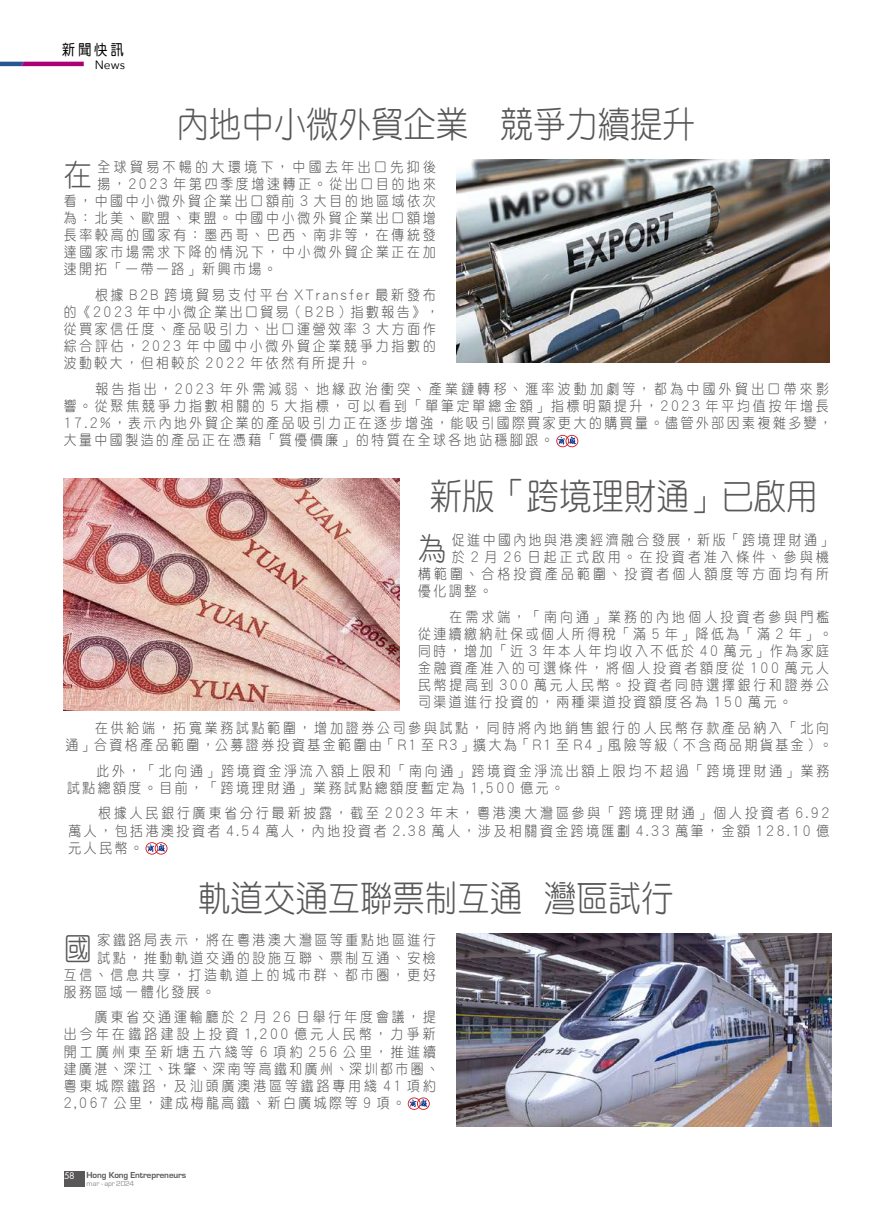
<style>
.page{position:relative;width:893px;height:1212px;background:#fff}
.page>*{position:absolute;margin:0;border:0;box-sizing:border-box;transform-origin:0 0}
.t1{font:36px "DF Yuan HK W3";color:#595757;scale:.9 1}
.t2{font:31.35px "DF Yuan HK W3";color:#595757;scale:.9 1}
.t3{font:15px "DF Yuan HK W5";color:#000;scale:.9 1}
.t4{font:14.25px/17.1px "DF Yuan HK W3";letter-spacing:.215em;color:#595757;scale:.9 1}
.t5{font:14.25px/17.1px "DF Yuan HK W3";letter-spacing:.235em;color:#595757;scale:.9 1}
.t6{font:14.25px "DF Yuan HK W3";letter-spacing:.245em;color:#595757;scale:.9 1}
.t7{font:14.25px "DF Yuan HK W3";letter-spacing:.255em;color:#595757;scale:.9 1}
.t8{font:14.25px "DF Yuan HK W3";letter-spacing:.27em;color:#595757;scale:.9 1}
.t9{font:12px "Avenir Next";color:#000}
.t10{font:700 9px "Eurostile";letter-spacing:-.01em;color:#595757}
.t11{font:9px "Futura Std";color:#fff}
.t12{font:7.5px "Eurostile";letter-spacing:-.025em;color:#898989}
</style>
<div class="page">
<img style="left:457px;top:159px;width:372px;height:204px">
<img style="left:457px;top:933px;width:374px;height:194px">
<img style="left:64px;top:478px;width:336px;height:232px">
<svg style="left:64px;top:1171px;width:21px;height:15px"></svg>
<svg style="left:0;top:62px;width:84px;height:4px"></svg>
<svg style="left:556px;top:435px;width:22px;height:12px"></svg>
<svg style="left:408px;top:1097px;width:22px;height:13px"></svg>
<svg style="left:145px;top:842px;width:22px;height:12px"></svg>
<p class="t3" style="left:62px;top:41px;width:70px">新聞快訊</p>
<p class="t9" style="left:95px;top:54px;width:32px">News</p>
<h1 class="t1" style="left:177px;top:105px;width:577px">內地中小微外貿企業 競爭力續提升</h1>
<h2 class="t2" style="left:64px;top:158px;width:33px">在</h2>
<p class="t8" style="left:98px;top:159px;width:377px">全球貿易不暢的大環境下，中國去年出口先抑後</p>
<p class="t4" style="left:98px;top:175px;width:377px">揚，2023 年第四季度增速轉正。從出口目的地來</p>
<p class="t4" style="left:64px;top:192px;width:415px">看，中國中小微外貿企業出口額前 3 大目的地區域依次</p>
<p class="t4" style="left:64px;top:209px;width:415px">為：北美、歐盟、東盟。中國中小微外貿企業出口額增</p>
<p class="t4" style="left:64px;top:226px;width:415px">長率較高的國家有：墨西哥、巴西、南非等，在傳統發</p>
<p class="t4" style="left:64px;top:243px;width:415px">達國家市場需求下降的情況下，中小微外貿企業正在加</p>
<p class="t4" style="left:64px;top:260px;width:238px">速開拓「一帶一路」新興市場。</p>
<p class="t4" style="left:64px;top:286px;width:418px">　　根據 B2B 跨境貿易支付平台 XTransfer 最新發布的《2023 年中小微企業出口貿易（B2B）指數報告》，從買家信任度、產品吸引力、出口運營效率 3 大方面作綜合評估，2023 年中國中小微外貿企業競爭力指數的波動較大，但相較於 2022 年依然有所提升。</p>
<p class="t4" style="left:64px;top:380px;width:855px">　　報告指出，2023 年外需減弱、地緣政治衝突、產業鏈轉移、滙率波動加劇等，都為中國外貿出口帶來影響。從聚焦競爭力指數相關的 5 大指標，可以看到「單筆定單總金額」指標明顯提升，2023 年平均值按年增長17.2%，表示內地外貿企業的產品吸引力正在逐步增強，能吸引國際買家更大的購買量。儘管外部因素複雜多變，大量中國製造的產品正在憑藉「質優價廉」的特質在全球各地站穩腳跟。</p>
<h1 class="t1" style="left:430px;top:477px;width:433px">新版「跨境理財通」已啟用</h1>
<h2 class="t2" style="left:418px;top:531px;width:33px">為</h2>
<p class="t4" style="left:452px;top:531px;width:424px">促進中國內地與港澳經濟融合發展，新版「跨境理財通」</p>
<p class="t7" style="left:452px;top:549px;width:420px">於 2 月 26 日起正式啟用。在投資者准入條件、參與機</p>
<p class="t6" style="left:418px;top:566px;width:458px">構範圍、合格投資產品範圍、投資者個人額度等方面均有所</p>
<p class="t4" style="left:418px;top:582px;width:84px">優化調整。</p>
<p class="t4" style="left:418px;top:608px;width:462px">　　在需求端，「南向通」業務的內地個人投資者參與門檻從連續繳納社保或個人所得稅「滿 5 年」降低為「滿 2 年」。同時，增加「近 3 年本人年均收入不低於 40 萬元」作為家庭金融資產准入的可選條件，將個人投資者額度從 100 萬元人民幣提高到 300 萬元人民幣。投資者同時選擇銀行和證券公司渠道進行投資的，兩種渠道投資額度各為 150 萬元。</p>
<p class="t4" style="left:64px;top:719px;width:855px">　　在供給端，拓寬業務試點範圍，增加證券公司參與試點，同時將內地銷售銀行的人民幣存款產品納入「北向通」合資格產品範圍，公募證券投資基金範圍由「R1 至 R3」擴大為「R1 至 R4」風險等級（不含商品期貨基金）。</p>
<p class="t4" style="left:66px;top:762px;width:850px">　　此外，「北向通」跨境資金淨流入額上限和「南向通」跨境資金淨流出額上限均不超過「跨境理財通」業務試點總額度。目前，「跨境理財通」業務試點總額度暫定為 1,500 億元。</p>
<p class="t4" style="left:67px;top:804px;width:848px;text-align:justify">　　根據人民銀行廣東省分行最新披露，截至 2023 年末，粵港澳大灣區參與「跨境理財通」個人投資者 6.92萬人，包括港澳投資者 4.54 萬人，內地投資者 2.38 萬人，涉及相關資金跨境匯劃 4.33 萬筆，金額 128.10 億元人民幣。</p>
<h1 class="t1" style="left:198px;top:878px;width:529px">軌道交通互聯票制互通 灣區試行</h1>
<h2 class="t2" style="left:64px;top:932px;width:33px">國</h2>
<p class="t4" style="left:98px;top:931px;width:377px">家鐵路局表示，將在粵港澳大灣區等重點地區進行</p>
<p class="t4" style="left:98px;top:948px;width:377px">試點，推動軌道交通的設施互聯、票制互通、安檢</p>
<p class="t4" style="left:64px;top:966px;width:415px">互信、信息共享，打造軌道上的城市群、都市圈，更好</p>
<p class="t4" style="left:64px;top:983px;width:170px">服務區域一體化發展。</p>
<p class="t5" style="left:64px;top:1008px;width:418px">　　廣東省交通運輸廳於 2 月 26 日舉行年度會議，提出今年在鐵路建設上投資 1,200 億元人民幣，力爭新開工廣州東至新塘五六綫等 6 項約 256 公里，推進續建廣湛、深江、珠肇、深南等高鐵和廣州、深圳都市圈、粵東城際鐵路，及汕頭廣澳港區等鐵路專用綫 41 項約<br>2,067 公里，建成梅龍高鐵、新白廣城際等 9 項。</p>
<p class="t11" style="left:64px;top:1170px;width:12px">58</p>
<p class="t10" style="left:87px;top:1170px;width:101px">Hong Kong Entrepreneurs</p>
<p class="t12" style="left:87px;top:1179px;width:49px">mar - apr 2024</p>
</div>
